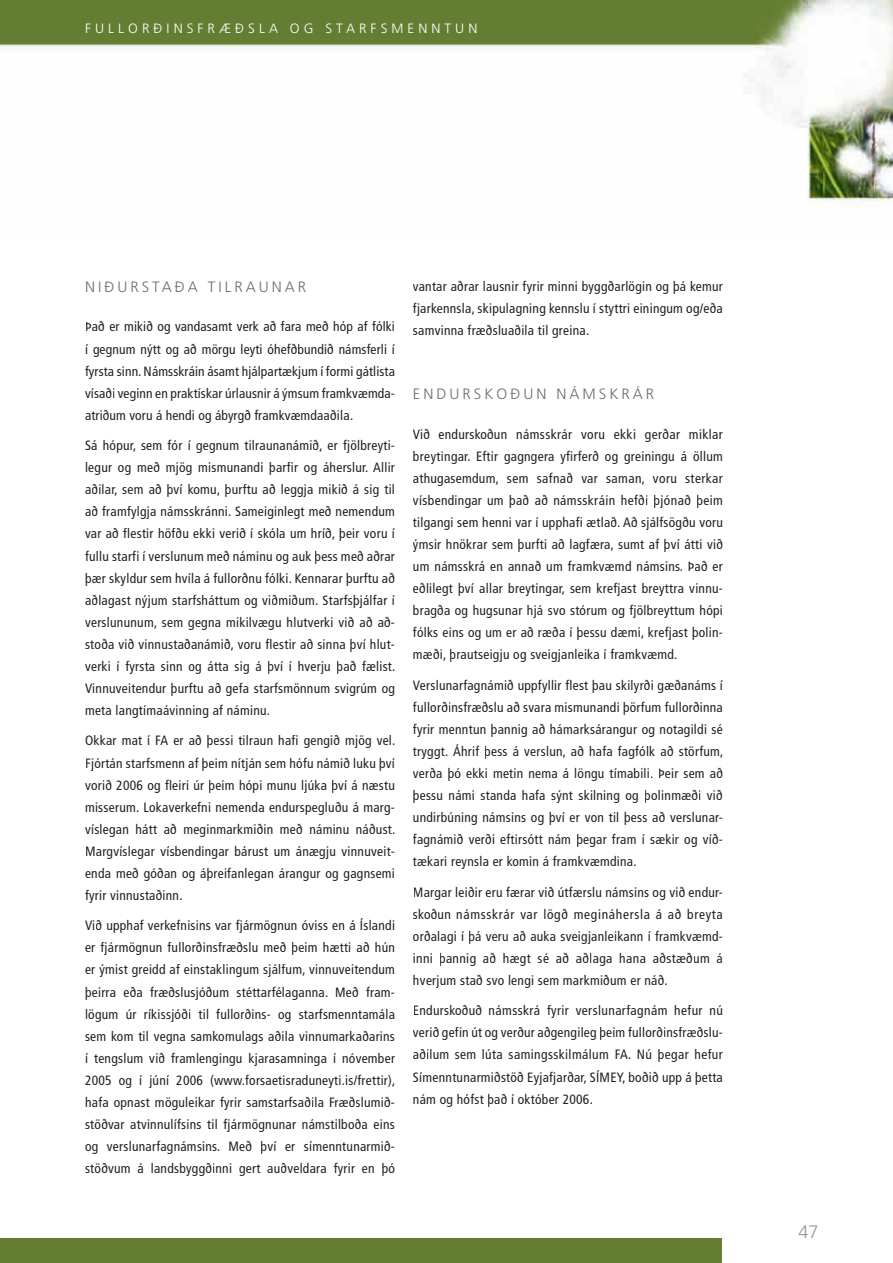
<style>
.page{position:relative;width:893px;height:1263px;background:#fff}
.page>*{position:absolute;margin:0;border:0;box-sizing:border-box;transform-origin:0 0}
.t1{font:300 18px "Frutiger";color:#939598}
.t2{font:300 15px "Frutiger";letter-spacing:.2em;color:#6c6d70}
.t3{font:condensed 13.5px/22px "Frutiger";letter-spacing:.02em;color:#231f20;text-align:justify}
.t4{font:300 13.5px "Frutiger";letter-spacing:.3em;color:#fff}
</style>
<div class="page">
<div style="left:0;top:1238px;width:722px;height:25px;background:#647e31"></div>
<img style="left:0;top:0;width:893px;height:208px">
<p class="t4" style="left:85px;top:21px;width:394px">FULLORÐINSFRÆÐSLA OG STARFSMENNTUN</p>
<p class="t2" style="left:85px;top:279px;width:223px">NIÐURSTAÐA TILRAUNAR</p>
<p class="t3" style="left:85px;top:316px;width:311px">Það er mikið og vandasamt verk að fara með hóp af fólki í gegnum nýtt og að mörgu leyti óhefðbundið námsferli í fyrsta sinn. Námsskráin ásamt hjálpartækjum í formi gátlista vísaði veginn en praktískar úrlausnir á ýmsum framkvæmda&shy;atriðum voru á hendi og ábyrgð framkvæmda aðila.</p>
<p class="t3" style="left:85px;top:435px;width:312px">Sá hópur, sem fór í gegnum tilraunanámið, er fjölbreyti&shy;legur og með mjög mismunandi þarfir og áherslur. Allir aðilar, sem að því komu, þurftu að leggja mikið á sig til að framfylgja námsskránni. Sameiginlegt með nemendum var að flestir höfðu ekki verið í skóla um hríð, þeir voru í fullu starfi í verslunum með náminu og auk þess með aðrar þær skyldur sem hvíla á fullorðnu fólki. Kennarar þurftu að aðlagast nýjum starfsháttum og viðmiðum. Starfsþjálfar í verslununum, sem gegna mikilvægu hlutverki við að að&shy;stoða við vinnustaðanámið, voru flestir að sinna því hlut&shy;verki í fyrsta sinn og átta sig á því í hverju það fælist.<br>Vinnuveitendur þurftu að gefa starfsmönnum svigrúm og meta langtímaávinning af náminu.</p>
<p class="t3" style="left:85px;top:730px;width:312px">Okkar mat í FA er að þessi tilraun hafi gengið mjög vel.<br>Fjórtán starfsmenn af þeim nítján sem hófu námið luku því vorið 2006 og fleiri úr þeim hópi munu ljúka því á næstu misserum. Lokaverkefni nemenda endurspegluðu á marg&shy;víslegan hátt að meginmarkmiðin með náminu náðust.<br>Margvíslegar vísbendingar bárust um ánægju vinnuveit&shy;enda með góðan og áþreifanlegan árangur og gagnsemi fyrir vinnustaðinn.</p>
<p class="t3" style="left:85px;top:915px;width:312px">Við upphaf verkefnisins var fjármögnun óviss en á Íslandi er fjármögnun fullorðinsfræðslu með þeim hætti að hún er ýmist greidd af einstaklingum sjálfum, vinnuveitendum þeirra eða fræðslusjóðum stéttarfélaganna. Með fram&shy;lögum úr ríkissjóði til fullorðins- og starfsmenntamála sem kom til vegna samkomulags aðila vinnumarkaðarins í tengslum við framlengingu kjarasamninga í nóvember 2005 og í júní 2006 (www.forsaetisraduneyti.is/frettir), hafa opnast möguleikar fyrir samstarfsaðila Fræðslumið&shy;stöðvar atvinnulífsins til fjármögnunar námstilboða eins og verslunarfagnámsins. Með því er símenntunarmið&shy;stöðvum á landsbyggðinni gert auðveldara fyrir en þó</p>
<p class="t3" style="left:413px;top:275px;width:311px">vantar aðrar lausnir fyrir minni byggðarlögin og þá kemur fjarkennsla, skipulagning kennslu í styttri einingum og/eða samvinna fræðsluaðila til greina.</p>
<p class="t2" style="left:413px;top:386px;width:243px">ENDURSKOÐUN NÁMSKRÁR</p>
<p class="t3" style="left:413px;top:423px;width:311px">Við endurskoðun námsskrár voru ekki gerðar miklar breytingar. Eftir gagngera yfirferð og greiningu á öllum athugasemdum, sem safnað var saman, voru sterkar vísbendingar um það að námsskráin hefði þjónað þeim tilgangi sem henni var í upphafi ætlað. Að sjálfsögðu voru ýmsir hnökrar sem þurfti að lagfæra, sumt af því átti við um námsskrá en annað um framkvæmd námsins. Það er eðlilegt því allar breytingar, sem krefjast breyttra vinnu&shy;bragða og hugsunar hjá svo stórum og fjölbreyttum hópi fólks eins og um er að ræða í þessu dæmi, krefjast þolin&shy;mæði, þrautseigju og sveigjanleika í framkvæmd.</p>
<p class="t3" style="left:413px;top:674px;width:312px">Verslunarfagnámið uppfyllir flest þau skilyrði gæðanáms í fullorðinsfræðslu að svara mismunandi þörfum fullorðinna fyrir menntun þannig að hámarksárangur og notagildi sé tryggt. Áhrif þess á verslun, að hafa fagfólk að störfum, verða þó ekki metin nema á löngu tímabili. Þeir sem að þessu námi standa hafa sýnt skilning og þolin mæði við undirbúning námsins og því er von til þess að verslunar&shy;fagnámið verði eftirsótt nám þegar fram í sækir og víð&shy;tækari reynsla er komin á framkvæmdina.</p>
<p class="t3" style="left:413px;top:881px;width:311px">Margar leiðir eru færar við útfærslu námsins og við endur&shy;skoðun námsskrár var lögð megináhersla á að breyta orðalagi í þá veru að auka sveigjanleikann í framkvæmd&shy;inni þannig að hægt sé að aðlaga hana aðstæðum á hverjum stað svo lengi sem markmiðum er náð.</p>
<p class="t3" style="left:413px;top:1000px;width:311px">Endurskoðuð námsskrá fyrir verslunarfagnám hefur nú verið gefin út og verður aðgengileg þeim fullorðinsfræðslu&shy;aðilum sem lúta samingsskilmálum FA. Nú þegar hefur Símenntunarmiðstöð Eyjafjarðar, SÍMEY, boðið upp á þetta nám og hófst það í október 2006.</p>
<h1 class="t1" style="left:798px;top:1222px;width:22px">47</h1>
</div>
